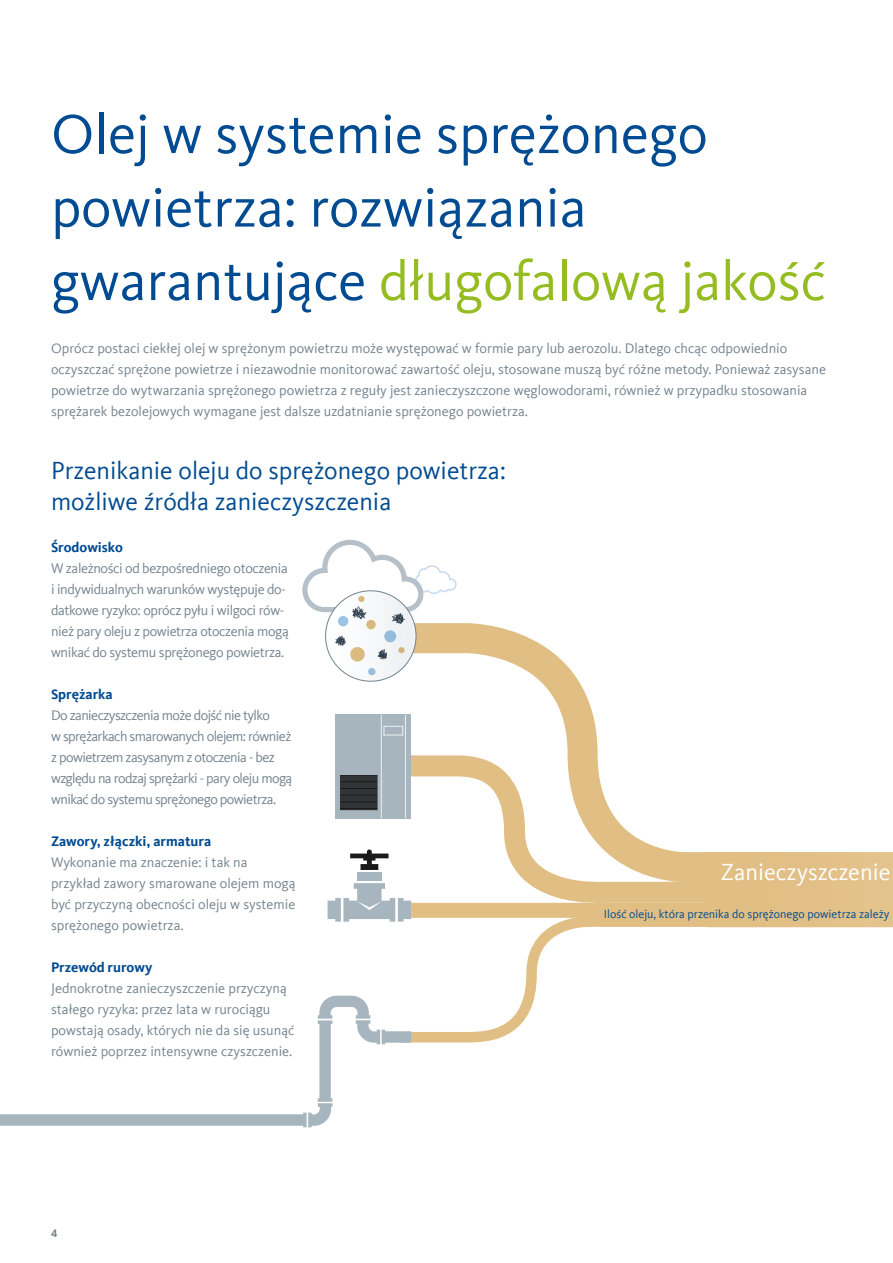
<style>
.page{position:relative;width:893px;height:1263px;background:#fff}
.page>*{position:absolute;margin:0;border:0;box-sizing:border-box;transform-origin:0 0}
.t1{font:57px/73.5px "Kievit Offc Pro";color:#004b91}
.t2{font:25.5px/31.5px "Kievit Offc Pro";color:#004b91}
.t3{font:24px "Kievit Offc Pro";color:#fff}
.t4{font:14.25px/21px "Kievit Offc Pro";color:#74838e}
.t5{font:14.25px/21px "Kievit Offc Pro";letter-spacing:-.04em;color:#74838e}
.t6{font:14.25px/21px "Kievit Offc Pro";letter-spacing:-.025em;color:#74838e}
.t7{font:700 14.25px "Kievit Offc Pro";color:#004b91}
.t8{font:12px "Kievit Offc Pro";color:#004b91}
.t9{font:700 11.25px "Kievit Offc Pro";color:#74838e}
.s1{color:#95bc21}
</style>
<div class="page">
<svg style="left:426px;top:623px;width:172px;height:122px"></svg>
<svg style="left:411px;top:913px;width:382px;height:130px"></svg>
<svg style="left:426px;top:745px;width:280px;height:168px"></svg>
<div style="left:706px;top:852px;width:187px;height:75px;background:#e1bf86"></div>
<svg style="left:302px;top:539px;width:124px;height:467px"></svg>
<div style="left:326px;top:591px;width:90px;height:90px;background:#f6f8f9;border-radius:45px"></div>
<div style="left:350px;top:647px;width:15px;height:14px;background:#e1be83;border-radius:50%"></div>
<svg style="left:366px;top:620px;width:10px;height:9px"></svg>
<svg style="left:384px;top:630px;width:12px;height:12px"></svg>
<div style="left:338px;top:616px;width:10px;height:10px;background:#9cc5e6;border-radius:50%"></div>
<svg style="left:377px;top:649px;width:11px;height:11px"></svg>
<svg style="left:305px;top:542px;width:152px;height:83px"></svg>
<svg style="left:335px;top:635px;width:11px;height:11px"></svg>
<div style="left:368px;top:668px;width:7px;height:7px;background:#9cc5e6;border-radius:50%"></div>
<div style="left:358px;top:596px;width:7px;height:6px;background:#e1be83;border-radius:50%"></div>
<div style="left:398px;top:647px;width:7px;height:6px;background:#d2b47d;border-radius:50%"></div>
<div style="left:336px;top:715px;width:75px;height:104px;background:#a7b6be"></div>
<hr style="left:340px;top:775px;width:38px;height:1px;background:#1b1a19">
<hr style="left:340px;top:777px;width:38px;height:1px;background:#1b1a19">
<hr style="left:340px;top:780px;width:38px;height:1px;background:#1b1a19">
<hr style="left:340px;top:782px;width:38px;height:1px;background:#1b1a19">
<hr style="left:340px;top:785px;width:38px;height:1px;background:#1b1a19">
<hr style="left:340px;top:787px;width:38px;height:1px;background:#1b1a19">
<hr style="left:340px;top:789px;width:38px;height:1px;background:#1b1a19">
<hr style="left:340px;top:792px;width:38px;height:1px;background:#1b1a19">
<hr style="left:340px;top:794px;width:38px;height:1px;background:#1b1a19">
<hr style="left:340px;top:796px;width:38px;height:1px;background:#1b1a19">
<hr style="left:340px;top:799px;width:38px;height:1px;background:#1b1a19">
<hr style="left:340px;top:801px;width:38px;height:1px;background:#1b1a19">
<hr style="left:340px;top:803px;width:38px;height:1px;background:#1b1a19">
<hr style="left:340px;top:806px;width:38px;height:1px;background:#1b1a19">
<hr style="left:340px;top:808px;width:38px;height:1px;background:#1b1a19">
<hr style="left:340px;top:776px;width:38px;height:1px;background:#1b1a19">
<hr style="left:340px;top:779px;width:38px;height:1px;background:#1b1a19">
<hr style="left:340px;top:781px;width:38px;height:1px;background:#1b1a19">
<hr style="left:340px;top:783px;width:38px;height:1px;background:#1b1a19">
<hr style="left:340px;top:786px;width:38px;height:1px;background:#1b1a19">
<hr style="left:340px;top:788px;width:38px;height:1px;background:#1b1a19">
<hr style="left:340px;top:790px;width:38px;height:1px;background:#1b1a19">
<hr style="left:340px;top:793px;width:38px;height:1px;background:#1b1a19">
<hr style="left:340px;top:795px;width:38px;height:1px;background:#1b1a19">
<hr style="left:340px;top:797px;width:38px;height:1px;background:#1b1a19">
<hr style="left:340px;top:800px;width:38px;height:1px;background:#1b1a19">
<hr style="left:340px;top:802px;width:38px;height:1px;background:#1b1a19">
<hr style="left:340px;top:805px;width:38px;height:1px;background:#1b1a19">
<hr style="left:340px;top:807px;width:38px;height:1px;background:#1b1a19">
<hr style="left:340px;top:809px;width:38px;height:1px;background:#1b1a19">
<svg style="left:380px;top:714px;width:26px;height:105px"></svg>
<div style="left:357px;top:872px;width:24px;height:8px;background:#a7b6be"></div>
<svg style="left:350px;top:849px;width:39px;height:21px"></svg>
<svg style="left:328px;top:883px;width:83px;height:39px"></svg>
<svg style="left:0;top:996px;width:411px;height:131px"></svg>
<h1 class="t1" style="left:51px;top:97px;width:776px">Olej w systemie sprężonego powietrza: rozwiązania gwarantujące <span class="s1">długofalową jakość</span></h1>
<p class="t4" style="left:51px;top:337px;width:777px">Oprócz postaci ciekłej olej w sprężonym powietrzu może występować w formie pary lub aerozolu. Dlatego chcąc odpowiednio oczyszczać sprężone powietrze i niezawodnie monitorować zawartość oleju, stosowane muszą być różne metody. Ponieważ zasysane powietrze do wytwarzania sprężonego powietrza z reguły jest zanieczyszczone węglowodorami, również w przypadku stosowania sprężarek bezolejowych wymagane jest dalsze uzdatnianie sprężonego powietrza.</p>
<h2 class="t2" style="left:51px;top:454px;width:456px">Przenikanie oleju do sprężonego powietrza: możliwe źródła zanieczyszczenia</h2>
<p class="t7" style="left:51px;top:539px;width:73px">Środowisko</p>
<p class="t6" style="left:51px;top:558px;width:239px">W zależności od bezpośredniego otoczenia i indywidualnych warunków występuje do&shy;datkowe ryzyko: oprócz pyłu i wilgoci rów&shy;nież pary oleju z powietrza otoczenia mogą wnikać do systemu sprężonego powietrza.</p>
<p class="t7" style="left:51px;top:686px;width:63px">Sprężarka</p>
<p class="t5" style="left:51px;top:705px;width:243px">Do zanieczyszczenia może dojść nie tylko<br>w sprężarkach smarowanych olejem: również z powietrzem zasysanym z otoczenia - bez względu na rodzaj sprężarki - pary oleju mogą wnikać do systemu sprężonego powietrza.</p>
<p class="t7" style="left:51px;top:833px;width:162px">Zawory, złączki, armatura</p>
<p class="t4" style="left:51px;top:852px;width:246px">Wykonanie ma znaczenie: i tak na przykład zawory smarowane olejem mogą być przyczyną obecności oleju w systemie sprężonego powietrza.</p>
<p class="t7" style="left:51px;top:959px;width:103px">Przewód rurowy</p>
<p class="t4" style="left:51px;top:978px;width:245px">Jednokrotne zanieczyszczenie przyczyną stałego ryzyka: przez lata w rurociągu powstają osady, których nie da się usunąć również poprzez intensywne czyszczenie.</p>
<p class="t9" style="left:51px;top:1227px;width:8px">4</p>
<h3 class="t3" style="left:721px;top:857px;width:171px">Zanieczyszczenie</h3>
<p class="t8" style="left:604px;top:907px;width:287px">Ilość oleju, która przenika do sprężonego powietrza zależy</p>
</div>
